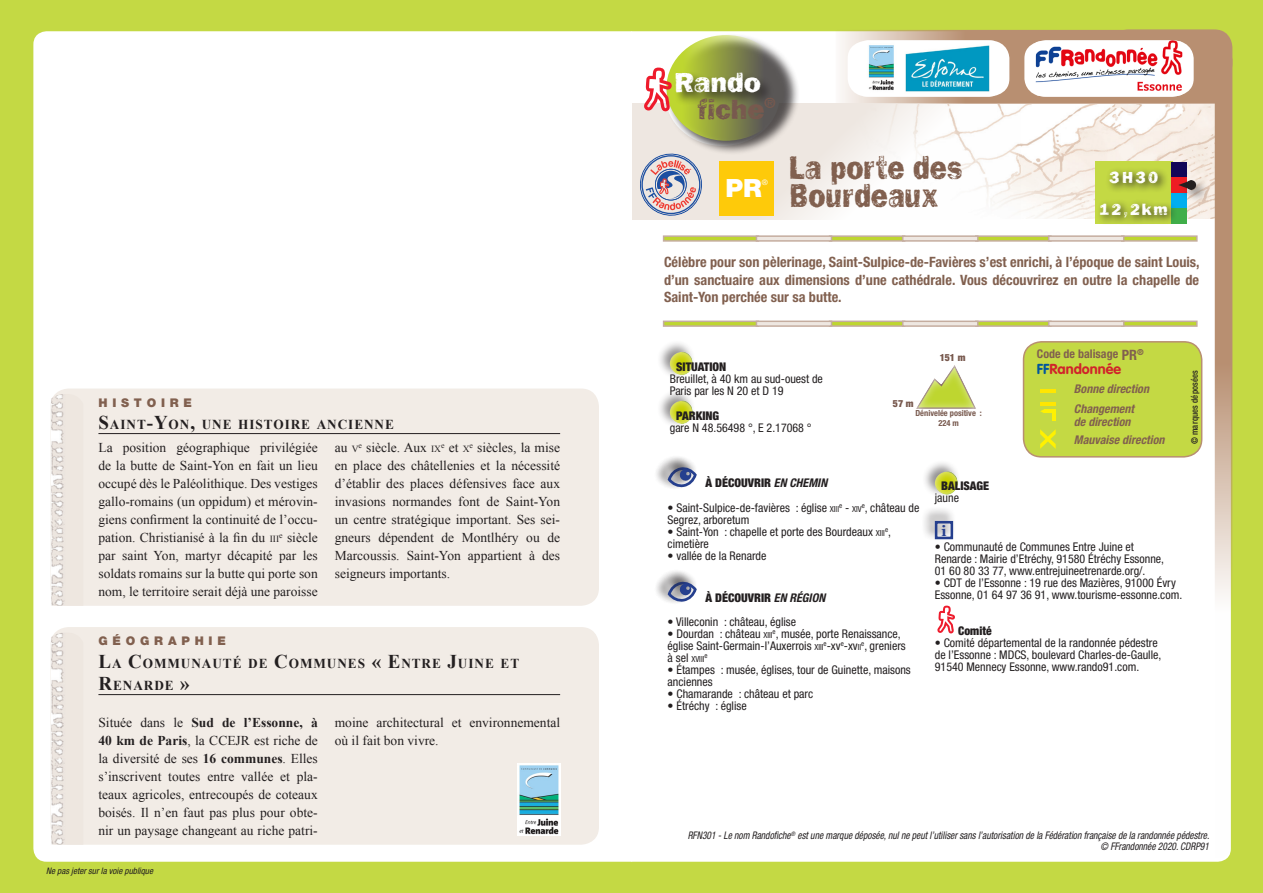
<style>
.page{position:relative;width:1263px;height:893px;background:#fff}
.page>*{position:absolute;margin:0;border:0;box-sizing:border-box;transform-origin:0 0}
.t1{font:34.2px/28.5px "Frankie OTF";color:#81604f;scale:.83 1}
.t2{font:28.5px/27.5px "Frankie OTF";color:#fff}
.t3{font:900 25.2px "Helvetica Neue LT Std";color:#fff}
.t4{font:16.8px/32px "Frankie OTF";letter-spacing:.135em;color:#fff;text-align:center}
.t5{font:700 14.4px "Georgia";color:#253f8e}
.t6{font:700 condensed 14.25px/17.2px "Helvetica Neue LT Std";color:#81604f;text-align:justify}
.t7{font:700 14.25px "VAG Rounded Std";color:#d1232a}
.t8{font:700 13.65px/22.5px "Times New Roman";letter-spacing:.07em;color:#231f20}
.t9{font:13.5px/18px "Times New Roman";color:#231f20;text-align:justify}
.t10{font:condensed 12px/12px "Helvetica Neue LT Std";color:#231f20}
.t11{font:900 condensed 12px "Helvetica Neue LT Std";color:#231f20}
.t12{font:italic 700 condensed 12px/19.5px "Helvetica Neue LT Std";letter-spacing:-.02em;color:#81604f}
.t13{font:900 12px "Helvetica Neue LT Std";letter-spacing:.4em;color:#81604f}
.t14{font:700 condensed 12px "Helvetica Neue LT Std";color:#81604f}
.t15{font:italic condensed 10.5px/10.5px "Helvetica Neue LT Std";color:#231f20;text-align:right;scale:.9 1}
.t16{font:900 condensed 9.9px "Helvetica Neue LT Std";color:#78594e}
.t17{font:italic condensed 9px "Helvetica Neue LT Std";color:#231f20}
.t18{font:500 condensed 9px "Helvetica Neue LT Std";letter-spacing:.02em;color:#231f20;scale:.96 1}
.t19{font:700 condensed 8.4px/9.6px "Helvetica Neue LT Std";color:#78594e;text-align:center}
.t20{font:condensed 8.4px "Helvetica Neue LT Std";color:#231f20}
.t21{font:7.65px "Helvetica Neue LT Std";color:#fff}
.t22{font:condensed 7.05px "Helvetica Neue LT Std";color:#231f20}
.s1{font-size:19.5px}
.s2{font-size:9.45px}
.s3{font-weight:700}
.s4{color:#78594e}
.s5{font-size:14.25px}
.s6{color:#01569b}
.s7{font-weight:700;font-style:italic}
.s8{font-size:8.4px}
.s9{font-size:12px}
.s10{font-style:inherit}
</style>
<div class="page">
<div style="left:0;top:0;width:631px;height:893px;background:#c4d944"></div>
<div style="left:631px;top:0;width:632px;height:893px;background:#c4d944"></div>
<div style="left:632px;top:31px;width:594px;height:831px;background:#fff"></div>
<div style="left:33px;top:31px;width:599px;height:831px;background:#fff"></div>
<div style="left:632px;top:103px;width:388px;height:117px;background:#eee7e1"></div>
<div style="left:664px;top:33px;width:136px;height:122px;background:#231f20;opacity:.75"></div>
<svg style="left:666px;top:35px;width:120px;height:106px;background:#8d964c"></svg>
<div style="left:674px;top:71px;width:100px;height:35px;background:#231f20;opacity:.75"></div>
<svg style="left:643px;top:68px;width:29px;height:43px"></svg>
<div style="left:720px;top:161px;width:54px;height:54px;background:#feca0a"></div>
<svg style="left:663px;top:235px;width:93px;height:7px"></svg>
<svg style="left:832px;top:235px;width:4px;height:7px"></svg>
<svg style="left:756px;top:235px;width:76px;height:7px"></svg>
<svg style="left:663px;top:321px;width:93px;height:6px"></svg>
<svg style="left:832px;top:321px;width:4px;height:6px"></svg>
<svg style="left:756px;top:321px;width:76px;height:6px"></svg>
<div style="left:657px;top:340px;width:39px;height:39px;background:#231f20;opacity:.5"></div>
<div style="left:669px;top:349px;width:30px;height:27px;background:#fff;opacity:.75"></div>
<div style="left:657px;top:389px;width:39px;height:39px;background:#231f20;opacity:.5"></div>
<div style="left:669px;top:398px;width:30px;height:27px;background:#fff;opacity:.75"></div>
<div style="left:653px;top:454px;width:44px;height:36px;background:#231f20;opacity:.5"></div>
<div style="left:665px;top:457px;width:27px;height:26px;background:#231f20;opacity:.5"></div>
<svg style="left:668px;top:466px;width:29px;height:22px"></svg>
<div style="left:653px;top:569px;width:44px;height:36px;background:#231f20;opacity:.5"></div>
<div style="left:665px;top:571px;width:27px;height:27px;background:#231f20;opacity:.5"></div>
<svg style="left:668px;top:581px;width:29px;height:21px"></svg>
<svg style="left:640px;top:154px;width:62px;height:61px"></svg>
<svg style="left:836px;top:30px;width:396px;height:829px;background:#f3f0e1"></svg>
<img style="left:863px;top:40px;width:131px;height:57px">
<div style="left:51px;top:627px;width:548px;height:218px;background:#f2ece6;border-radius:18px"></div>
<hr style="left:98px;top:694px;width:462px;height:1px;background:#231f20">
<img style="left:51px;top:633px;width:14px;height:212px">
<img style="left:518px;top:764px;width:42px;height:71px">
<div style="left:51px;top:389px;width:548px;height:217px;background:#f2ece6;border-radius:18px"></div>
<hr style="left:98px;top:433px;width:462px;height:1px;background:#231f20">
<img style="left:51px;top:394px;width:14px;height:212px">
<p class="t13" style="left:98px;top:395px;width:95px">H ISTOIRE</p>
<p class="t8" style="left:98px;top:413px;width:297px"><span class="s1">S</span>AINT<span class="s1">-Y</span>ON<span class="s1">,</span> UNE HISTOIRE ANCIENNE</p>
<p class="t9" style="left:98px;top:438px;width:221px">La position géographique privilégiée de la butte de Saint-Yon en fait un lieu occupé dès le Paléolithique. Des vestiges gallo-romains (un oppidum) et mérovin&shy;giens confirment la continuité de l’occu&shy;pation. Christianisé à la fin du <span class="s2">III</span><sup>e</sup> siècle par saint Yon, martyr décapité par les soldats romains sur la butte qui porte son nom, le territoire serait déjà une paroisse</p>
<p class="t9" style="left:335px;top:438px;width:227px">au <span class="s2">V</span><sup>e</sup> siècle. Aux <span class="s2">IX</span><sup>e</sup> et <span class="s2">X</span><sup>e</sup> siècles, la mise en place des châtellenies et la nécessité d’établir des places défensives face aux invasions normandes font de Saint-Yon un centre stratégique important. Ses sei&shy;gneurs dépendent de Montlhéry ou de Marcoussis. Saint-Yon appartient à des seigneurs importants.</p>
<p class="t13" style="left:98px;top:634px;width:54px">GÉOGR</p>
<p class="t13" style="left:168px;top:634px;width:59px">APHIE</p>
<p class="t8" style="left:98px;top:651px;width:422px"><span class="s1">L</span>A <span class="s1">C</span>OMMUNAUTÉ DE <span class="s1">C</span>OMMUNES <span class="s1">« E</span>NTRE <span class="s1">J</span>UINE ET<br><span class="s1">R</span>ENARDE <span class="s1">»</span></p>
<p class="t9" style="left:98px;top:713px;width:221px">Située dans le <span class="s3">Sud de l’Essonne, à 40 km de Paris</span>, la CCEJR est riche de la diversité de ses <span class="s3">16 communes</span>. Elles s’inscrivent toutes entre vallée et pla&shy;teaux agricoles, entrecoupés de coteaux boisés. Il n’en faut pas plus pour obte&shy;nir un paysage changeant au riche patri-</p>
<p class="t9" style="left:335px;top:713px;width:227px">moine architectural et environnemental où il fait bon vivre.</p>
<p class="t17" style="left:46px;top:865px;width:108px">Ne pas jeter sur la voie publique</p>
<h2 class="t2" style="left:698px;top:68px;width:79px;text-indent:-23px">Rando <span class="s4">fiche</span><sup>®</sup></h2>
<h3 class="t3" style="left:726px;top:173px;width:38px">PR</h3>
<p class="t21" style="left:762px;top:177px;width:8px">®</p>
<h1 class="t1" style="left:789px;top:152px;width:210px">La porte des<br>Bourdeaux</h1>
<p class="t4" style="left:1099px;top:161px;width:70px">3H30<br>12,2km</p>
<p class="t6" style="left:664px;top:254px;width:537px">Célèbre pour son pèlerinage, Saint-Sulpice-de-Favières s’est enrichi, à l’époque de saint Louis, d’un sanctuaire aux dimensions d’une cathédrale. Vous découvrirez en outre la chapelle de Saint-Yon perchée sur sa butte.</p>
<p class="t11" style="left:676px;top:359px;width:52px">SITUATION</p>
<p class="t10" style="left:670px;top:372px;width:155px">Breuillet, à 40 km au sud-ouest de<br>Paris par les N 20 et D 19</p>
<p class="t11" style="left:676px;top:408px;width:45px">PARKING</p>
<p class="t10" style="left:670px;top:421px;width:143px">gare N 48.56498 °, E 2.17068 °</p>
<p class="t16" style="left:893px;top:398px;width:22px">57 M</p>
<p class="t16" style="left:940px;top:351px;width:27px">151 M</p>
<p class="t19" style="left:915px;top:408px;width:68px">Dénivelée positive :<br>224 m</p>
<p class="t14" style="left:1037px;top:347px;width:108px">Code de balisage <span class="s5">PR</span><sup>®</sup></p>
<p class="t7" style="left:1037px;top:361px;width:86px"><span class="s6">FF</span>Randonnée</p>
<p class="t12" style="left:1074px;top:379px;width:77px">Bonne direction<br>Changement</p>
<p class="t12" style="left:1074px;top:413px;width:93px;line-height:18px">de direction<br>Mauvaise direction</p>
<p class="t18" style="left:1189px;top:444px;width:79px;rotate:-90deg">© marques déposées</p>
<p class="t11" style="left:705px;top:475px;width:123px">À DÉCOUVRIR <span class="s7">en chemin</span></p>
<p class="t10" style="left:668px;top:502px;width:173px">• Saint-Sulpice-de-favières : église <span class="s8">XIII</span></p>
<p class="t20" style="left:839px;top:504px;width:24px"><sup>e</sup> <span class="s9">-</span> XIV</p>
<p class="t10" style="left:862px;top:502px;width:59px"><sup>e</sup>, château de</p>
<p class="t10" style="left:668px;top:514px;width:83px">Segrez, arboretum</p>
<p class="t10" style="left:668px;top:526px;width:219px">• Saint-Yon : chapelle et porte des Bourdeaux <span class="s8">XIII</span></p>
<p class="t22" style="left:885px;top:525px;width:7px">e<span class="s9">,</span></p>
<p class="t10" style="left:668px;top:538px;width:43px">cimetière</p>
<p class="t10" style="left:668px;top:550px;width:100px">• vallée de la Renarde</p>
<p class="t11" style="left:705px;top:590px;width:121px">À DÉCOUVRIR <span class="s7">en région</span></p>
<p class="t10" style="left:668px;top:616px;width:130px">• Villeconin : château, église</p>
<p class="t10" style="left:668px;top:628px;width:240px">• Dourdan : château <span class="s8">XIII</span><sup>e</sup>, musée, porte Renaissance, église Saint-Germain-l’Auxerrois <span class="s8">XIII</span><sup>e</sup><span class="s10">-</span>xv<sup>e</sup><span class="s10">-</span>xv<span class="s8">II</span><sup>e</sup>, greniers</p>
<p class="t20" style="left:668px;top:655px;width:38px"><span class="s9">à sel</span> XVIII</p>
<p class="t22" style="left:704px;top:652px;width:5px">e</p>
<p class="t10" style="left:668px;top:664px;width:245px">• Étampes : musée, églises, tour de Guinette, maisons anciennes</p>
<p class="t10" style="left:668px;top:688px;width:147px">• Chamarande : château et parc</p>
<p class="t10" style="left:668px;top:700px;width:81px">• Étréchy : église</p>
<p class="t11" style="left:941px;top:479px;width:50px">BALISAGE</p>
<p class="t10" style="left:935px;top:492px;width:26px">jaune</p>
<p class="t10" style="left:935px;top:541px;width:231px">• Communauté de Communes Entre Juine et<br>Renarde : Mairie d’Etréchy, 91580 Étréchy Essonne,<br>01 60 80 33 77, www.entrejuineetrenarde.org/.</p>
<p class="t10" style="left:935px;top:577px;width:249px">• CDT de l’Essonne : 19 rue des Mazières, 91000 Évry<br>Essonne, 01 64 97 36 91, www.tourisme-essonne.com.</p>
<p class="t11" style="left:958px;top:623px;width:35px">COMITÉ</p>
<p class="t10" style="left:935px;top:636px;width:228px">• Comité départemental de la randonnée pédestre de l’Essonne : MDCS, boulevard Charles-de-Gaulle,<br>91540 Mennecy Essonne, www.rando91.com.</p>
<p class="t5" style="left:941px;top:521px;width:7px">i</p>
<p class="t15" style="left:688px;top:831px;width:581px">RFN301 - Le nom Randofiche<sup>®</sup> est une marque déposée, nul ne peut l’utiliser sans l’autorisation de la Fédération française de la randonnée pédestre. © FFrandonnée 2020. CDRP91</p>
</div>
